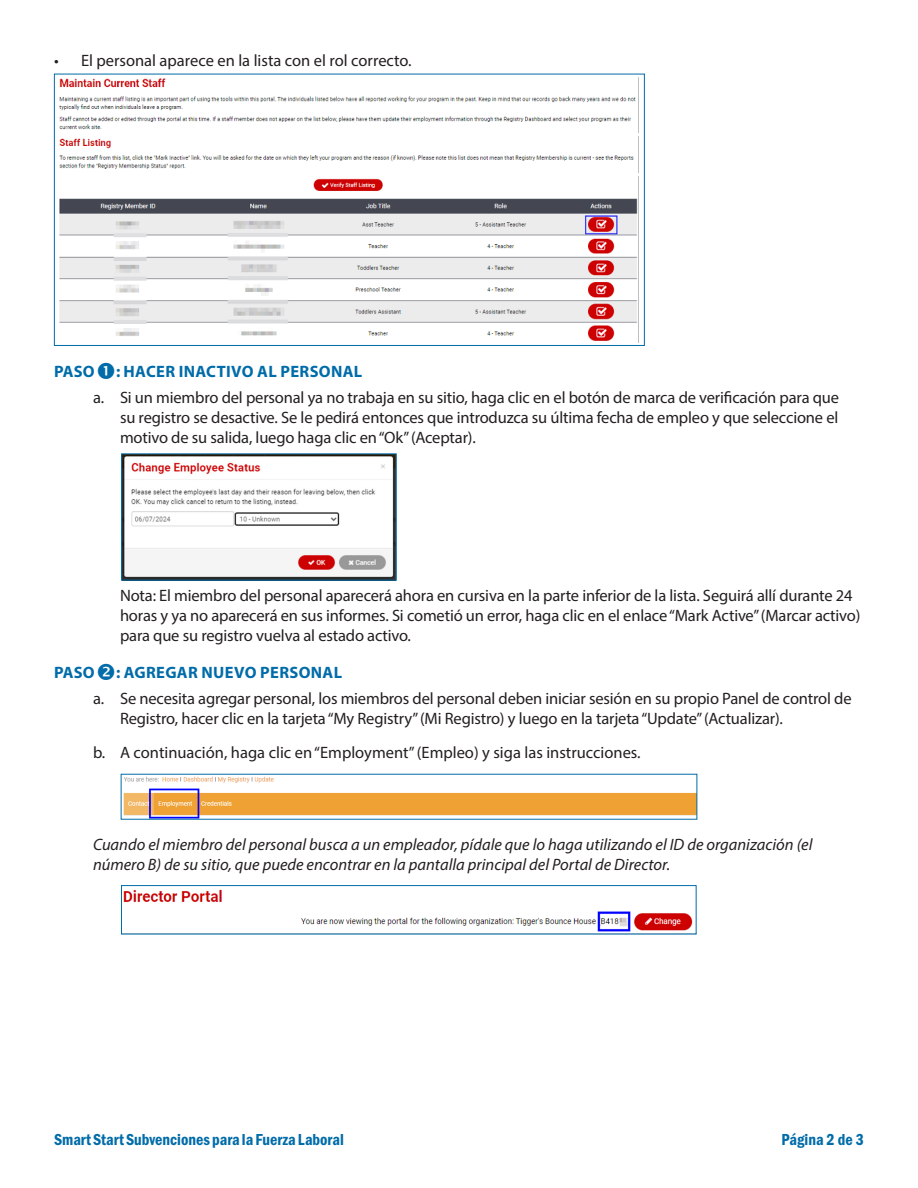
<style>
.page{position:relative;width:918px;height:1188px;background:#fff}
.page>*{position:absolute;margin:0;border:0;box-sizing:border-box;transform-origin:0 0}
.t1{font:16.5px/19.8px "Myriad Pro";letter-spacing:-.01em;color:#231f20}
.t2{font:italic 16.5px/19.8px "Myriad Pro";color:#231f20}
.t3{font:700 16.5px "Myriad Pro";letter-spacing:.02em;color:#006ca9}
.t4{font:16.5px "Franklin Gothic URW Con Dem";color:#006ca9}
</style>
<div class="page">
<img style="left:59px;top:78px;width:580px;height:54px">
<img style="left:59px;top:177px;width:580px;height:165px">
<img style="left:59px;top:136px;width:580px;height:37px">
<div style="left:54px;top:74px;width:591px;height:272px;border:1px solid #006ca9"></div>
<img style="left:123px;top:455px;width:272px;height:124px">
<div style="left:121px;top:453px;width:276px;height:128px;border:1px solid #006ca9"></div>
<svg style="left:120px;top:773px;width:578px;height:47px"></svg>
<img style="left:123px;top:889px;width:570px;height:43px">
<div style="left:121px;top:885px;width:576px;height:49px;border:1px solid #006ca9"></div>
<p class="t1" style="left:54px;top:51px;width:359px">• El personal aparece en la lista con el rol correcto.</p>
<p class="t3" style="left:54px;top:361px;width:42px">PASO</p>
<p class="t3" style="left:116px;top:361px;width:248px">: HACER INACTIVO AL PERSONAL</p>
<p class="t1" style="left:120px;top:388px;width:721px;text-align:justify;text-indent:-27px">a. Si un miembro del personal ya no trabaja en su sitio, haga clic en el botón de marca de verificación para que su registro se desactive. Se le pedirá entonces que introduzca su última fecha de empleo y que seleccione el motivo de su salida, luego haga clic en “Ok” (Aceptar).</p>
<p class="t1" style="left:120px;top:586px;width:742px">Nota: El miembro del personal aparecerá ahora en cursiva en la parte inferior de la lista. Seguirá allí durante 24 horas y ya no aparecerá en sus informes. Si cometió un error, haga clic en el enlace “Mark Active” (Marcar activo) para que su registro vuelva al estado activo.</p>
<p class="t3" style="left:54px;top:662px;width:42px">PASO</p>
<p class="t3" style="left:116px;top:662px;width:228px">: AGREGAR NUEVO PERSONAL</p>
<p class="t1" style="left:120px;top:689px;width:733px;text-indent:-27px">a. Se necesita agregar personal, los miembros del personal deben iniciar sesión en su propio Panel de control de<br>Registro, hacer clic en la tarjeta “My Registry” (Mi Registro) y luego en la tarjeta “Update” (Actualizar).</p>
<p class="t1" style="left:93px;top:742px;width:549px">b. A continuación, haga clic en “Employment” (Empleo) y siga las instrucciones.</p>
<p class="t2" style="left:93px;top:835px;width:721px">Cuando el miembro del personal busca a un empleador, pídale que lo haga utilizando el ID de organización (el número B) de su sitio, que puede encontrar en la pantalla principal del Portal de Director.</p>
<p class="t4" style="left:54px;top:1128px;width:292px">Smart Start Subvenciones para la Fuerza Laboral</p>
<p class="t4" style="left:781px;top:1128px;width:84px">Página 2 de 3</p>
</div>
